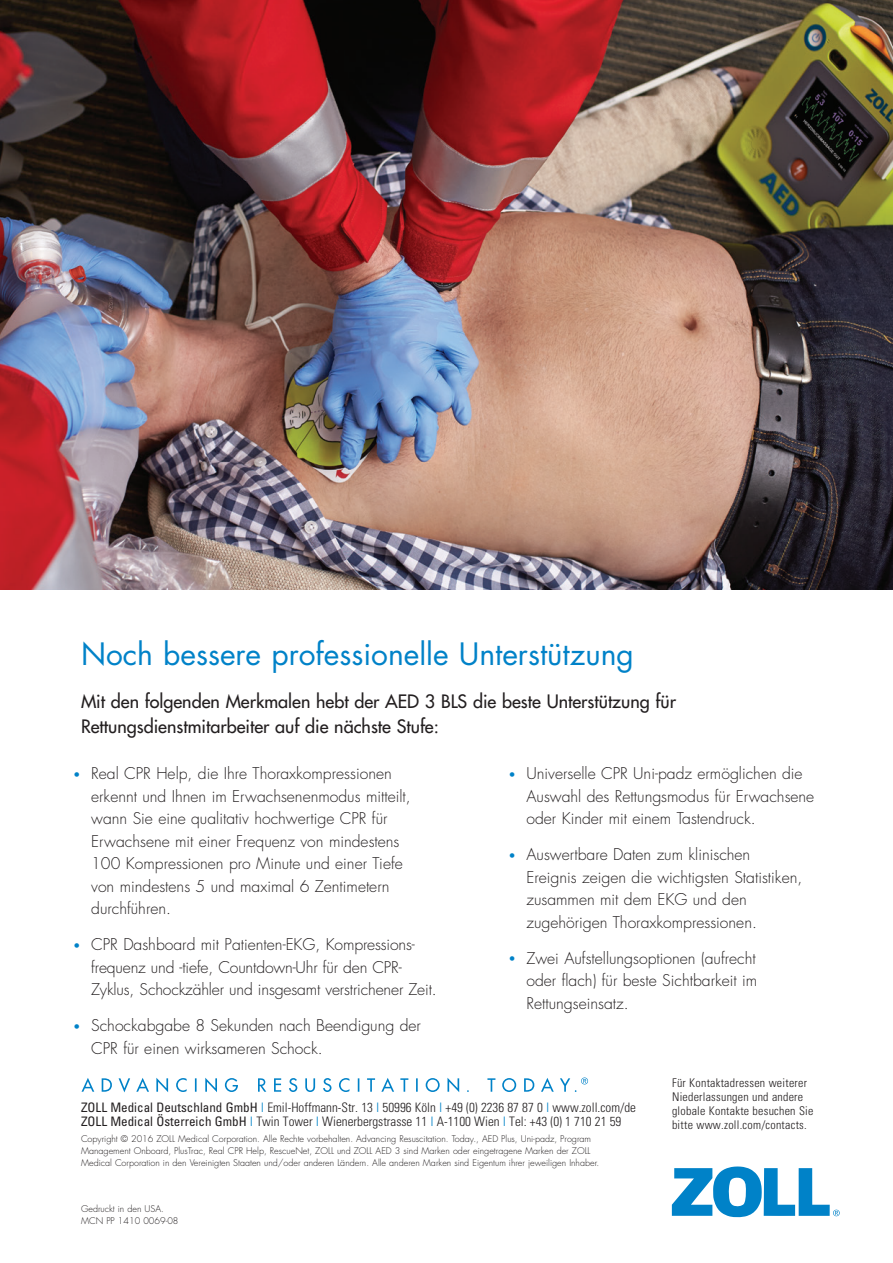
<style>
.page{position:relative;width:893px;height:1263px;background:#fff}
.page>*{position:absolute;margin:0;border:0;box-sizing:border-box;transform-origin:0 0}
.t1{font:30px "Futura Std";color:#0082c8}
.Body2{font:500 18px/24.8px "Futura Std";color:#231f20}
.t2{font:300 15.75px/22.5px "Futura Std";color:#231f20}
.address{font:300 condensed 13.05px "Univers";color:#231f20}
.www{font:300 condensed 12px/14.2px "Univers";letter-spacing:.02em;color:#231f20}
.copyright{font:300 9px/12px "Futura Std";color:#231f20}
.part_no{font:300 9px "Futura Std";color:#231f20}
.s1{font-size:12px;color:#0082c8}
.s2{font-weight:400}
.s3{font-weight:400;color:#0082c8}
</style>
<div class="page">
<svg style="left:672px;top:1166px;width:168px;height:52px"></svg>
<svg style="left:82px;top:1077px;width:506px;height:15px"></svg>
<img style="left:0;top:0;width:893px;height:589px">
<h1 class="t1" style="left:81px;top:635px;width:554px">Noch bessere professionelle Unterstützung</h1>
<p class="Body2" style="left:81px;top:689px;width:597px">Mit den folgenden Merkmalen hebt der AED 3 BLS die beste Unterstützung für<br>Rettungsdienstmitarbeiter auf die nächste Stufe:</p>
<p class="t2" style="left:91px;top:763px;width:321px;text-indent:-18px"><span class="s1">•</span> Real CPR Help, die Ihre Thoraxkompressionen erkennt und Ihnen im Erwachsenenmodus mitteilt, wann Sie eine qualitativ hochwertige CPR für Erwachsene mit einer Frequenz von mindestens 100 Kompressionen pro Minute und einer Tiefe von mindestens 5 und maximal 6 Zentimetern durchführen.</p>
<p class="t2" style="left:91px;top:934px;width:347px;text-indent:-18px"><span class="s1">•</span> CPR Dashboard mit Patienten-EKG, Kompressions&shy;frequenz und -tiefe, Countdown-Uhr für den CPR-<br>Zyklus, Schockzähler und insgesamt verstrichener Zeit.</p>
<p class="t2" style="left:91px;top:1015px;width:331px;text-indent:-18px"><span class="s1">•</span> Schockabgabe 8 Sekunden nach Beendigung der<br>CPR für einen wirksameren Schock.</p>
<p class="t2" style="left:526px;top:763px;width:289px;text-indent:-18px"><span class="s1">•</span> Universelle CPR Uni-padz ermöglichen die<br>Auswahl des Rettungsmodus für Erwachsene oder Kinder mit einem Tastendruck.</p>
<p class="t2" style="left:526px;top:844px;width:277px;text-indent:-18px"><span class="s1">•</span> Auswertbare Daten zum klinischen Ereignis zeigen die wichtigsten Statistiken, zusammen mit dem EKG und den zugehörigen Thoraxkompressionen.</p>
<p class="t2" style="left:526px;top:947px;width:232px;text-align:justify;text-indent:-18px"><span class="s1">•</span> Zwei Aufstellungsoptionen (aufrecht oder flach) für beste Sichtbarkeit im Rettungseinsatz.</p>
<p class="address" style="left:81px;top:1099px;width:557px"><span class="s2">ZOLL Medical Deutschland GmbH</span> <span class="s3">|</span> Emil-Hoffmann-Str. 13 <span class="s3">|</span> 50996 Köln <span class="s3">|</span> +49 (0) 2236 87 87 0 <span class="s3">|</span> www.zoll.com/de</p>
<p class="address" style="left:81px;top:1114px;width:542px"><span class="s2">ZOLL Medical Österreich GmbH</span> <span class="s3">|</span> Twin Tower <span class="s3">|</span> Wienerbergstrasse 11 <span class="s3">|</span> A-1100 Wien <span class="s3">|</span> Tel: +43 (0) 1 710 21 59</p>
<p class="copyright" style="left:81px;top:1133px;width:520px">Copyright © 2016 ZOLL Medical Corporation. Alle Rechte vorbehalten. Advancing Resuscitation. Today., AED Plus, Uni-padz, Program<br>Management Onboard, PlusTrac, Real CPR Help, RescueNet, ZOLL und ZOLL AED 3 sind Marken oder eingetragene Marken der ZOLL<br>Medical Corporation in den Vereinigten Staaten und/oder anderen Ländern. Alle anderen Marken sind Eigentum ihrer jeweiligen Inhaber.</p>
<p class="part_no" style="left:81px;top:1203px;width:84px">Gedruckt in den USA.</p>
<p class="part_no" style="left:81px;top:1215px;width:99px">MCN PP 1410 0069-08</p>
<p class="www" style="left:672px;top:1075px;width:143px">Für Kontaktadressen weiterer<br>Niederlassungen und andere globale Kontakte besuchen Sie bitte www.zoll.com/contacts.</p>
</div>
